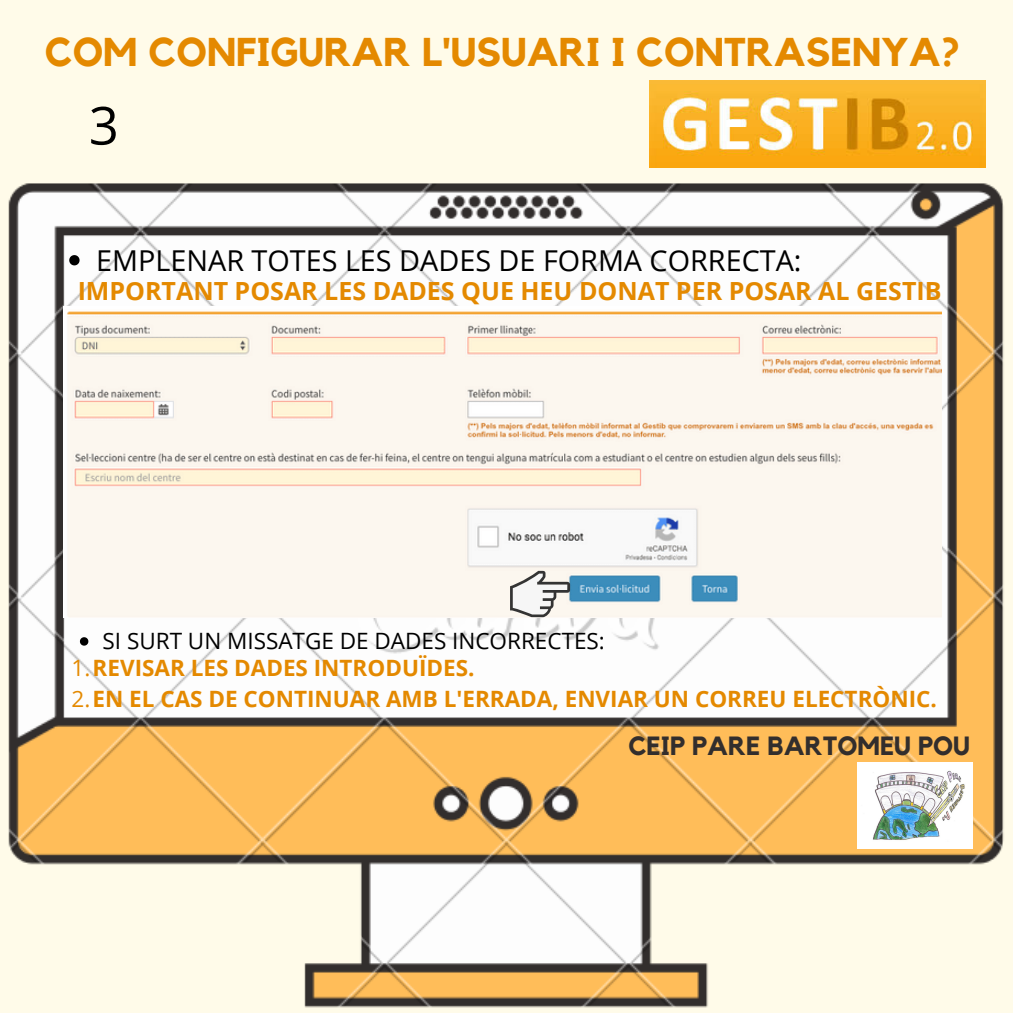
<style>
.page{position:relative;width:1013px;height:1013px;background:#fff}
.page>*{position:absolute;margin:0;border:0;box-sizing:border-box;transform-origin:0 0}
.t1{font:52.5px "Open Sans";color:#000}
.t2{font:700 40px "Kollektif";color:#e48900}
.t3{font:28.75px "Open Sans";color:#000}
.t4{font:700 26.25px "Kollektif";color:#322e2d}
.t5{font:700 25px "Open Sans";color:#e48900}
.t6{font:22.5px/26.4px "Open Sans";color:#000}
.t7{font:700 22.5px "Open Sans";color:#e48900}
.s1{color:#e48900}
.s2{font-weight:700;color:#e48900}
.s3{font-weight:400}
</style>
<div class="page">
<img style="left:0;top:0;width:1012px;height:1012px">
<img style="left:649px;top:80px;width:336px;height:87px">
<img style="left:63px;top:306px;width:878px;height:311px">
<svg style="left:510px;top:571px;width:60px;height:46px"></svg>
<svg style="left:69px;top:255px;width:11px;height:10px"></svg>
<svg style="left:80px;top:637px;width:8px;height:8px"></svg>
<img style="left:857px;top:762px;width:115px;height:87px">
<h2 class="t2" style="left:45px;top:33px;width:916px">COM CONFIGURAR L'USUARI I CONTRASENYA?</h2>
<h1 class="t1" style="left:89px;top:88px;width:31px">3</h1>
<p class="t3" style="left:96px;top:240px;width:706px">EMPLENAR TOTES LES DADES DE FORMA CORRECTA:</p>
<p class="t5" style="left:78px;top:274px;width:865px">IMPORTANT POSAR LES DADES QUE HEU DONAT PER POSAR AL GESTIB</p>
<p class="t6" style="left:71px;top:627px;width:535px;text-indent:31px">SI SURT UN MISSATGE DE DADES INCORRECTES:<br><span class="s1">1.</span><span class="s2">REVISAR LES DADES INTRODUÏDES.</span></p>
<p class="t7" style="left:71px;top:682px;width:866px"><span class="s3">2.</span>EN EL CAS DE CONTINUAR AMB L'ERRADA, ENVIAR UN CORREU ELECTRÒNIC.</p>
<p class="t4" style="left:628px;top:733px;width:343px">CEIP PARE BARTOMEU POU</p>
</div>
